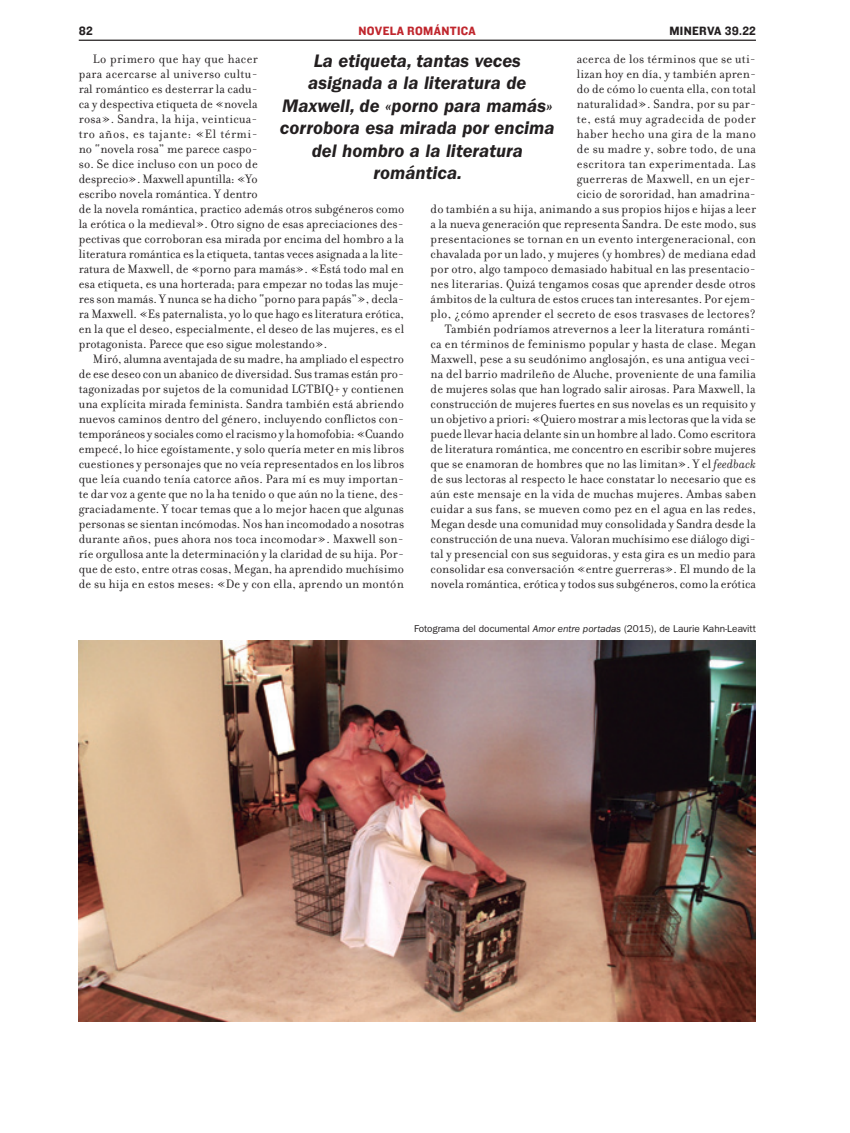
<style>
.page{position:relative;width:850px;height:1133px;background:#fff}
.page>*{position:absolute;margin:0;border:0;box-sizing:border-box;transform-origin:0 0}
.t1{font:italic 600 18.75px/22.5px "ITC Franklin Gothic Std";color:#231f20;text-align:center}
.t2{font:13.12px/15px "Filosofia";letter-spacing:.005em;color:#231f20}
.t3{font:12.5px "Knockout HTF51 Middleweight";letter-spacing:.025em;color:#c0262d}
.t4{font:12.5px "Knockout HTF51 Middleweight";letter-spacing:.025em;color:#231f20}
.t5{font:10px "ITC Franklin Gothic Std";color:#231f20}
.s1{font-style:italic}
</style>
<div class="page">
<hr style="left:79px;top:40px;width:676px;height:1px;background:#231f20">
<img style="left:79px;top:640px;width:676px;height:381px">
<p class="t4" style="left:79px;top:25px;width:16px">82</p>
<p class="t3" style="left:358px;top:25px;width:119px">NOVELA ROMÁNTICA</p>
<p class="t4" style="left:669px;top:25px;width:88px">MINERVA 39.22</p>
<p class="t2" style="left:79px;top:51px;width:327px;text-indent:14px">Lo primero que hay que hacer<br>para acercarse al universo cultu-<br>ral romántico es desterrar la cadu-<br>ca y despectiva etiqueta de «novela<br>rosa». Sandra, la hija, veinticua-<br>tro años, es tajante: «El térmi-<br>no “novela rosa” me parece caspo-<br>so. Se dice incluso con un poco de<br>desprecio». Maxwell apuntilla: «Yo<br>escribo novela romántica. Y dentro<br>de la novela romántica, practico además otros subgéneros como la erótica o la medieval». Otro signo de esas apreciaciones des&shy;pectivas que corroboran esa mirada por encima del hombro a la literatura romántica es la etiqueta, tantas veces asignada a la lite&shy;ratura de Maxwell, de «porno para mamás». «Está todo mal en esa etiqueta, es una horterada; para empezar no todas las muje&shy;res son mamás. Y nunca se ha dicho “porno para papás”», decla&shy;ra Maxwell. «Es paternalista, yo lo que hago es literatura erótica, en la que el deseo, especialmente, el deseo de las mujeres, es el protagonista. Parece que eso sigue molestando».</p>
<p class="t2" style="left:79px;top:351px;width:327px;text-align:justify;text-indent:14px">Miró, alumna aventajada de su madre, ha ampliado el espectro de ese deseo con un abanico de diversidad. Sus tramas están pro&shy;tagonizadas por sujetos de la comunidad LGTBIQ+ y contienen una explícita mirada feminista. Sandra también está abriendo nuevos caminos dentro del género, incluyendo conflictos con&shy;temporáneos y sociales como el racismo y la homofobia: «Cuando empecé, lo hice egoístamente, y solo quería meter en mis libros cuestiones y personajes que no veía representados en los libros que leía cuando tenía catorce años. Para mí es muy importan&shy;te dar voz a gente que no la ha tenido o que aún no la tiene, des&shy;graciadamente. Y tocar temas que a lo mejor hacen que algunas personas se sientan incómodas. Nos han incomodado a nosotras durante años, pues ahora nos toca incomodar». Maxwell son&shy;ríe orgullosa ante la determinación y la claridad de su hija. Por&shy;que de esto, entre otras cosas, Megan, ha aprendido muchísimo de su hija en estos meses: «De y con ella, aprendo un montón</p>
<h1 class="t1" style="left:280px;top:49px;width:276px">La etiqueta, tantas veces asignada a la literatura de<br>Maxwell, de «porno para mamás» corrobora esa mirada por encima del hombro a la literatura romántica.</h1>
<p class="t2" style="left:430px;top:51px;width:327px;text-align:right">acerca de los términos que se uti-<br>lizan hoy en día, y también apren-<br>do de cómo lo cuenta ella, con total<br>naturalidad». Sandra, por su par-<br>te, está muy agradecida de poder<br>haber hecho una gira de la mano<br>de su madre y, sobre todo, de una<br>escritora tan experimentada. Las<br>guerreras de Maxwell, en un ejer-<br>cicio de sororidad, han amadrina-<br>do también a su hija, animando a sus propios hijos e hijas a leer a la nueva generación que representa Sandra. De este modo, sus presentaciones se tornan en un evento intergeneracional, con chavalada por un lado, y mujeres (y hombres) de mediana edad por otro, algo tampoco demasiado habitual en las presentacio&shy;nes literarias. Quizá tengamos cosas que aprender desde otros ámbitos de la cultura de estos cruces tan interesantes. Por ejem&shy;plo, ¿cómo aprender el secreto de esos trasvases de lectores?<br>También podríamos atrevernos a leer la literatura románti-<br>ca en términos de feminismo popular y hasta de clase. Megan Maxwell, pese a su seudónimo anglosajón, es una antigua veci&shy;na del barrio madrileño de Aluche, proveniente de una familia de mujeres solas que han logrado salir airosas. Para Maxwell, la construcción de mujeres fuertes en sus novelas es un requisito y un objetivo a priori: «Quiero mostrar a mis lectoras que la vida se puede llevar hacia delante sin un hombre al lado. Como escritora de literatura romántica, me concentro en escribir sobre mujeres que se enamoran de hombres que no las limitan». Y el <span class="s1">feedback </span>de sus lectoras al respecto le hace constatar lo necesario que es aún este mensaje en la vida de muchas mujeres. Ambas saben cuidar a sus fans, se mueven como pez en el agua en las redes, Megan desde una comunidad muy consolidada y Sandra desde la construcción de una nueva. Valoran muchísimo ese diálogo digi&shy;tal y presencial con sus seguidoras, y esta gira es un medio para consolidar esa conversación «entre guerreras». El mundo de la novela romántica, erótica y todos sus subgéneros, como la erótica</p>
<p class="t5" style="left:414px;top:623px;width:343px">Fotograma del documental <span class="s1">Amor entre portadas</span> (2015), de Laurie Kahn-Leavitt</p>
</div>
